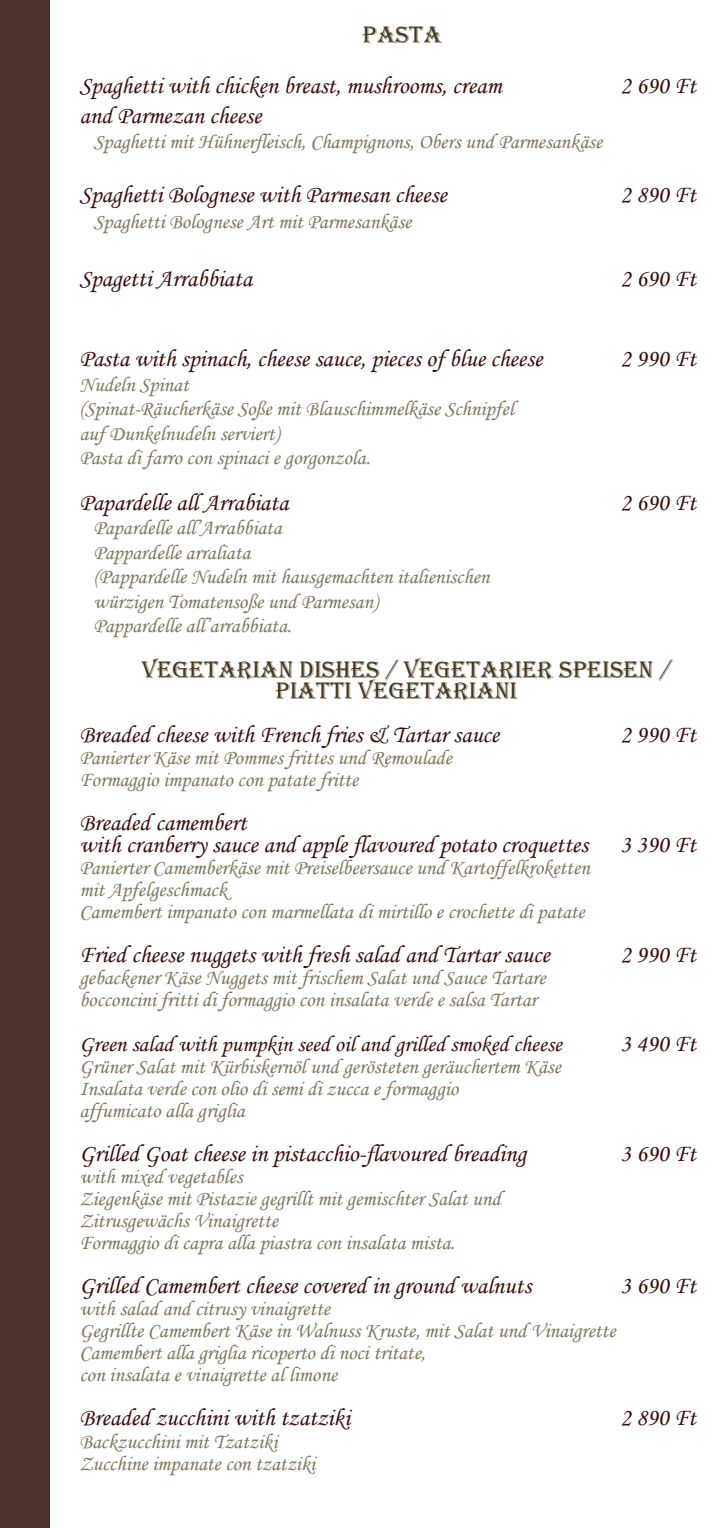
<style>
.page{position:relative;width:725px;height:1528px;background:#fff}
.page>*{position:absolute;margin:0;border:0;box-sizing:border-box;transform-origin:0 0}
.Ételnév{font:24.5px "Monotype Corsiva";color:#3c0c0b}
.t1{font:24.5px "Algerian";color:#46371d}
.Ételnév-2{font:22.75px "Monotype Corsiva";color:#3c0c0b}
.Ételnév-3{font:21px "Monotype Corsiva";color:#80745a}
.készült{font:21px "Monotype Corsiva";color:#80745a}
</style>
<div class="page">
<div style="left:0;top:0;width:50px;height:1528px;background:#50332c"></div>
<p class="t1" style="left:362px;top:21px;width:81px">PASTA</p>
<p class="Ételnév" style="left:79px;top:71px;width:423px">Spaghetti with chicken breast, mushrooms, cream</p>
<p class="Ételnév" style="left:619px;top:71px;width:77px">2 690 Ft</p>
<p class="Ételnév" style="left:79px;top:100px;width:183px">and Parmezan cheese</p>
<p class="készült" style="left:93px;top:129px;width:510px">Spaghetti mit Hühnerfleisch, Champignons, Obers und Parmesankäse</p>
<p class="Ételnév" style="left:79px;top:180px;width:369px">Spaghetti Bolognese with Parmesan cheese</p>
<p class="Ételnév" style="left:619px;top:180px;width:77px">2 890 Ft</p>
<p class="készült" style="left:93px;top:208px;width:319px">Spaghetti Bolognese Art mit Parmesankäse</p>
<p class="Ételnév" style="left:79px;top:264px;width:174px">Spagetti Arrabbiata</p>
<p class="Ételnév" style="left:619px;top:264px;width:77px">2 690 Ft</p>
<p class="Ételnév" style="left:79px;top:344px;width:464px">Pasta with spinach, cheese sauce, pieces of blue cheese</p>
<p class="Ételnév" style="left:619px;top:344px;width:77px">2 990 Ft</p>
<p class="Ételnév-3" style="left:79px;top:372px;width:111px">Nudeln Spinat</p>
<p class="Ételnév-3" style="left:79px;top:396px;width:435px">(Spinat-Räucherkäse Soße mit Blauschimmelkäse Schnipfel</p>
<p class="Ételnév-3" style="left:79px;top:421px;width:201px">auf Dunkelnudeln serviert)</p>
<p class="Ételnév-3" style="left:79px;top:445px;width:292px">Pasta di farro con spinaci e gorgonzola.</p>
<p class="Ételnév" style="left:79px;top:487px;width:210px">Papardelle all Arrabiata</p>
<p class="Ételnév" style="left:619px;top:487px;width:77px">2 690 Ft</p>
<p class="készült" style="left:93px;top:515px;width:190px">Papardelle all’Arrabbiata</p>
<p class="készült" style="left:93px;top:540px;width:158px">Pappardelle arraliata</p>
<p class="készült" style="left:93px;top:564px;width:397px">(Pappardelle Nudeln mit hausgemachten italienischen</p>
<p class="készült" style="left:93px;top:589px;width:285px">würzigen Tomatensoße und Parmesan)</p>
<p class="készült" style="left:93px;top:613px;width:199px">Pappardelle all’arrabbiata.</p>
<p class="t1" style="left:142px;top:656px;width:531px">VEGETARIAN DISHES / VEGETARIER SPEISEN /</p>
<p class="t1" style="left:275px;top:677px;width:243px">PIATTI VEGETARIANI</p>
<p class="Ételnév" style="left:79px;top:719px;width:421px">Breaded cheese with French fries &amp; Tartar sauce</p>
<p class="Ételnév" style="left:619px;top:719px;width:77px">2 990 Ft</p>
<p class="Ételnév-3" style="left:79px;top:745px;width:374px">Panierter Käse mit Pommes frittes und Remoulade</p>
<p class="Ételnév-3" style="left:79px;top:767px;width:280px">Formaggio impanato con patate fritte</p>
<p class="Ételnév" style="left:79px;top:808px;width:169px">Breaded camembert</p>
<p class="Ételnév" style="left:79px;top:830px;width:510px">with cranberry sauce and apple flavoured potato croquettes</p>
<p class="Ételnév" style="left:619px;top:830px;width:77px">3 390 Ft</p>
<p class="Ételnév-3" style="left:79px;top:855px;width:511px">Panierter Camemberkäse mit Preiselbeersauce und Kartoffelkroketten</p>
<p class="Ételnév-3" style="left:79px;top:877px;width:149px">mit Apfelgeschmack</p>
<p class="Ételnév-3" style="left:79px;top:899px;width:506px">Camembert impanato con marmellata di mirtillo e crochette di patate</p>
<p class="Ételnév" style="left:79px;top:940px;width:471px">Fried cheese nuggets with fresh salad and Tartar sauce</p>
<p class="Ételnév" style="left:619px;top:940px;width:77px">2 990 Ft</p>
<p class="Ételnév-3" style="left:79px;top:965px;width:467px">gebackener Käse Nuggets mit frischem Salat und Sauce Tartare</p>
<p class="Ételnév-3" style="left:79px;top:987px;width:458px">bocconcini fritti di formaggio con insalata verde e salsa Tartar</p>
<p class="Ételnév-2" style="left:79px;top:1030px;width:483px">Green salad with pumpkin seed oil and grilled smoked cheese</p>
<p class="Ételnév" style="left:619px;top:1028px;width:77px">3 490 Ft</p>
<p class="Ételnév-3" style="left:79px;top:1053px;width:482px">Grüner Salat mit Kürbiskernöl und gerösteten geräuchertem Käse</p>
<p class="Ételnév-3" style="left:79px;top:1075px;width:380px">Insalata verde con olio di semi di zucca e formaggio</p>
<p class="Ételnév-3" style="left:79px;top:1097px;width:167px">affumicato alla griglia</p>
<p class="Ételnév" style="left:79px;top:1138px;width:448px">Grilled Goat cheese in pistacchio-flavoured breading</p>
<p class="Ételnév" style="left:619px;top:1138px;width:77px">3 690 Ft</p>
<p class="Ételnév-3" style="left:79px;top:1164px;width:164px">with mixed vegetables</p>
<p class="Ételnév-3" style="left:79px;top:1186px;width:422px">Ziegenkäse mit Pistazie gegrillt mit gemischter Salat und</p>
<p class="Ételnév-3" style="left:79px;top:1208px;width:200px">Zitrusgewächs Vinaigrette</p>
<p class="Ételnév-3" style="left:79px;top:1230px;width:377px">Formaggio di capra alla piastra con insalata mista.</p>
<p class="Ételnév" style="left:79px;top:1271px;width:453px">Grilled Camembert cheese covered in ground walnuts</p>
<p class="Ételnév" style="left:619px;top:1271px;width:77px">3 690 Ft</p>
<p class="Ételnév-3" style="left:79px;top:1296px;width:252px">with salad and citrusy vinaigrette</p>
<p class="Ételnév-3" style="left:79px;top:1318px;width:537px">Gegrillte Camembert Käse in Walnuss Kruste, mit Salat und Vinaigrette</p>
<p class="Ételnév-3" style="left:79px;top:1340px;width:347px">Camembert alla griglia ricoperto di noci tritate,</p>
<p class="Ételnév-3" style="left:79px;top:1362px;width:259px">con insalata e vinaigrette al limone</p>
<p class="Ételnév" style="left:79px;top:1403px;width:272px">Breaded zucchini with tzatziki</p>
<p class="Ételnév" style="left:619px;top:1403px;width:77px">2 890 Ft</p>
<p class="Ételnév-3" style="left:79px;top:1428px;width:199px">Backzucchini mit Tzatziki</p>
<p class="Ételnév-3" style="left:79px;top:1450px;width:237px">Zucchine impanate con tzatziki</p>
</div>
